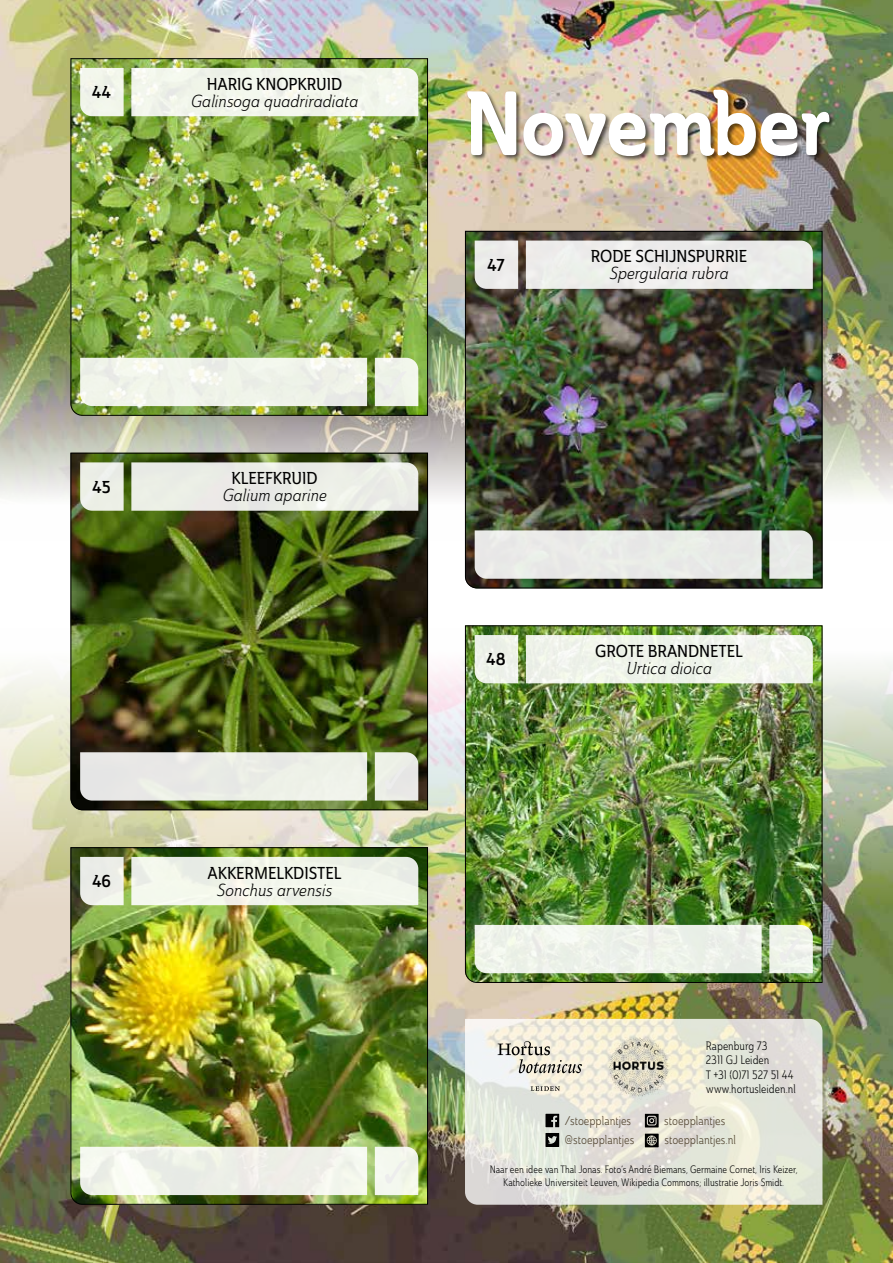
<style>
.page{position:relative;width:893px;height:1263px;background:#fff}
.page>*{position:absolute;margin:0;border:0;box-sizing:border-box;transform-origin:0 0}
.t1{font:90px "Ainslie Con Bol";color:#fff;scale:.95 1}
.t2{font:17.1px "Ainslie Con Boo It";letter-spacing:-.005em;color:#000}
.t3{font:17.1px "Ainslie Con Med";letter-spacing:-.005em;color:#000}
.t4{font:17.1px "Ainslie Con Dem";letter-spacing:-.005em;color:#000}
.t5{font:12.6px/19.4px "Ainslie Con Boo";color:#4f422e;scale:.9 1}
.t6{font:12px/14.4px "Ainslie Con Boo";color:#000;scale:.9 1}
.t7{font:10.5px/12.6px "Ainslie Con Boo";color:#000;text-align:center;scale:.9 1}
</style>
<div class="page">
<img style="left:0;top:0;width:893px;height:540px">
<img style="left:0;top:628px;width:893px;height:635px">
<div style="left:467px;top:89px;width:368px;height:73px;background:#000;opacity:.6"></div>
<svg style="left:465px;top:1019px;width:357px;height:186px;background:#e6e5db"></svg>
<svg style="left:531px;top:1086px;width:29px;height:5px"></svg>
<svg style="left:498px;top:1041px;width:84px;height:32px;background:#ccc8bc"></svg>
<img style="left:604px;top:1033px;width:68px;height:66px">
<svg style="left:545px;top:1133px;width:14px;height:14px"></svg>
<svg style="left:545px;top:1113px;width:14px;height:14px"></svg>
<svg style="left:645px;top:1113px;width:14px;height:34px"></svg>
<img style="left:70px;top:58px;width:358px;height:358px">
<svg style="left:80px;top:358px;width:287px;height:48px;background:#eff2e9"></svg>
<div style="left:375px;top:358px;width:43px;height:48px;background:#eef3e9"></div>
<svg style="left:131px;top:68px;width:287px;height:48px"></svg>
<svg style="left:80px;top:68px;width:44px;height:48px;background:#eef3e6"></svg>
<img style="left:70px;top:452px;width:358px;height:359px">
<div style="left:80px;top:752px;width:287px;height:48px;background:#e9ebe6"></div>
<div style="left:375px;top:752px;width:43px;height:48px;background:#ebede6"></div>
<svg style="left:131px;top:462px;width:287px;height:49px;background:#e7eae3"></svg>
<svg style="left:80px;top:462px;width:44px;height:49px;background:#e5e9df"></svg>
<img style="left:70px;top:847px;width:358px;height:358px">
<svg style="left:80px;top:1147px;width:287px;height:48px"></svg>
<div style="left:375px;top:1147px;width:43px;height:48px;background:#f4f8ee"></div>
<svg style="left:131px;top:857px;width:287px;height:48px;background:#eff3e9"></svg>
<svg style="left:80px;top:857px;width:44px;height:48px;background:#e8eae3"></svg>
<img style="left:465px;top:230px;width:358px;height:359px">
<div style="left:475px;top:530px;width:287px;height:49px;background:#e9eae7"></div>
<svg style="left:769px;top:530px;width:44px;height:49px;background:#dfe2de"></svg>
<div style="left:526px;top:241px;width:287px;height:48px;background:#ececea"></div>
<div style="left:475px;top:241px;width:43px;height:48px;background:#ecebe9"></div>
<img style="left:465px;top:625px;width:358px;height:358px">
<svg style="left:475px;top:925px;width:287px;height:48px"></svg>
<svg style="left:769px;top:925px;width:44px;height:48px"></svg>
<svg style="left:526px;top:635px;width:287px;height:48px"></svg>
<svg style="left:475px;top:635px;width:43px;height:48px;background:#ecf0e7"></svg>
<h2 class="t4" style="left:92px;top:81px;width:20px">44</h2>
<h2 class="t3" style="left:207px;top:73px;width:137px">HARIG KNOPKRUID</h2>
<h2 class="t2" style="left:191px;top:90px;width:169px">Galinsoga quadriradiata</h2>
<h2 class="t4" style="left:92px;top:475px;width:20px">45</h2>
<h2 class="t3" style="left:231px;top:467px;width:88px">KLEEFKRUID</h2>
<h2 class="t2" style="left:222px;top:485px;width:106px">Galium aparine</h2>
<h2 class="t4" style="left:92px;top:870px;width:20px">46</h2>
<h2 class="t3" style="left:208px;top:862px;width:135px">AKKERMELKDISTEL</h2>
<h2 class="t2" style="left:217px;top:879px;width:117px">Sonchus arvensis</h2>
<h1 class="t1" style="left:465px;top:62px;width:385px">November</h1>
<h2 class="t4" style="left:487px;top:254px;width:19px">47</h2>
<h2 class="t3" style="left:591px;top:245px;width:158px">RODE SCHIJNSPURRIE</h2>
<h2 class="t2" style="left:610px;top:263px;width:120px">Spergularia rubra</h2>
<h2 class="t4" style="left:486px;top:648px;width:21px">48</h2>
<h2 class="t3" style="left:595px;top:640px;width:149px">GROTE BRANDNETEL</h2>
<h2 class="t2" style="left:626px;top:658px;width:87px">Urtica dioica</h2>
<p class="t5" style="left:565px;top:1111px;width:78px">/stoepplantjes @stoepplantjes</p>
<p class="t6" style="left:706px;top:1038px;width:101px">Rapenburg 73<br>2311 GJ Leiden<br>T +31 (0)71 527 51 44 www.hortusleiden.nl</p>
<p class="t5" style="left:664px;top:1111px;width:69px">stoepplantjes</p>
<p class="t5" style="left:664px;top:1130px;width:81px">stoepplantjes.nl</p>
<p class="t7" style="left:490px;top:1163px;width:344px">Naar een idee van Thal Jonas. Foto’s André Biemans, Germaine Cornet, Iris Keizer,<br>Katholieke Universiteit Leuven, Wikipedia Commons; illustratie Joris Smidt.</p>
</div>
